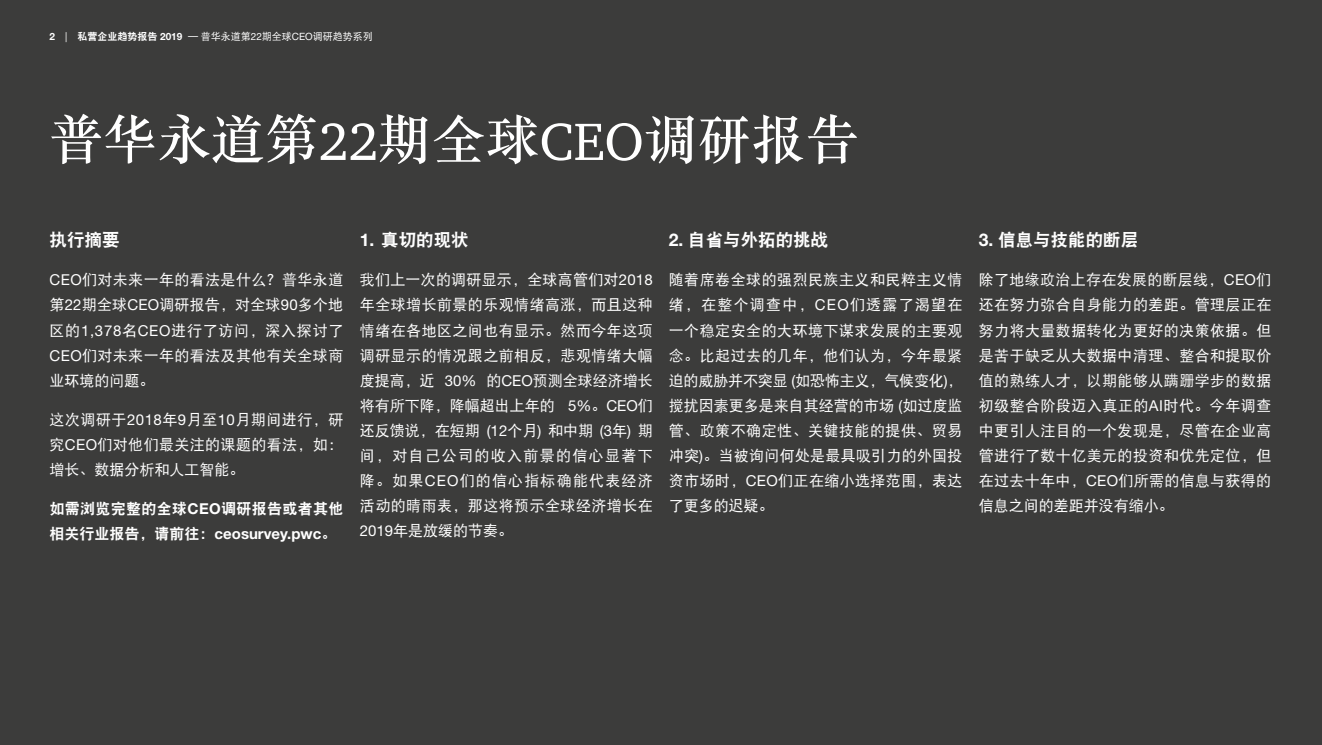
<style>
.page{position:relative;width:1322px;height:745px;background:#fff}
.page>*{position:absolute;margin:0;border:0;box-sizing:border-box;transform-origin:0 0}
.t1{font:500 53.75px "M Sung GB";color:#fff}
.t2{font:17.5px "DFP Hei W9";color:#fff}
.t3{font:15px/25px "DFP Hei W5";letter-spacing:.025em;color:#fff;text-align:justify}
.t4{font:700 15px "Helvetica Neue";color:#fff}
.t5{font:15px "DFP Hei W9";letter-spacing:.02em;color:#fff}
.t6{font:10px "DFP Hei W5";color:#fff}
.s1{font-family:"Helvetica Neue";font-weight:700}
.s2{font-family:"Helvetica Neue"}
.s3{font-family:"DFP Hei W9"}
.s4{font-family:"ITC Charter Com";font-weight:400}
.s5{font-family:"DFP Hei W9";font-weight:400}
</style>
<div class="page">
<div style="left:0;top:0;width:1322px;height:744px;background:#3c3c3b"></div>
<p class="t6" style="left:50px;top:31px;width:325px"><span class="s1">2</span> <span class="s2">|</span> <span class="s3">私营企业趋势报告</span> <span class="s1">2019</span> — 普华永道第<span class="s2">22</span>期全球<span class="s2">CEO</span>调研趋势系列</p>
<h1 class="t1" style="left:50px;top:113px;width:811px">普华永道第<span class="s4">22</span>期全球<span class="s4">CEO</span>调研报告</h1>
<p class="t2" style="left:50px;top:230px;width:72px">执行摘要</p>
<p class="t3" style="left:50px;top:267px;width:295px"><span class="s2">CEO</span>们对未来一年的看法是什么？普华永道第<span class="s2">22</span>期全球<span class="s2">CEO</span>调研报告，对全球<span class="s2">90</span>多个地区的<span class="s2">1,378</span>名<span class="s2">CEO</span>进行了访问，深入探讨了<span class="s2">CEO</span>们对未来一年的看法及其他有关全球商业环境的问题。</p>
<p class="t3" style="left:50px;top:406px;width:295px">这次调研于<span class="s2">2018</span>年<span class="s2">9</span>月至<span class="s2">10</span>月期间进行，研究<span class="s2">CEO</span>们对他们最关注的课题的看法，如：增长、数据分析和人工智能。</p>
<p class="t5" style="left:50px;top:500px;width:295px">如需浏览完整的全球<span class="s1">CEO</span>调研报告或者其他</p>
<p class="t4" style="left:50px;top:524px;width:288px"><span class="s5">相关行业报告，请前往：</span>ceosurvey.pwc<span class="s5">。</span></p>
<p class="t2" style="left:360px;top:230px;width:110px"><span class="s1">1.</span> 真切的现状</p>
<p class="t3" style="left:360px;top:267px;width:294px">我们上一次的调研显示，全球高管们对<span class="s2">2018</span>年全球增长前景的乐观情绪高涨，而且这种情绪在各地区之间也有显示。然而今年这项调研显示的情况跟之前相反，悲观情绪大幅度提高，近 <span class="s2">30%</span> 的<span class="s2">CEO</span>预测全球经济增长将有所下降，降幅超出上年的 <span class="s2">5%</span>。<span class="s2">CEO</span>们还反馈说，在短期 <span class="s2">(12</span>个月<span class="s2">)</span> 和中期 <span class="s2">(3</span>年<span class="s2">)</span> 期间，对自己公司的收入前景的信心显著下降。如果<span class="s2">CEO</span>们的信心指标确能代表经济活动的晴雨表，那这将预示全球经济增长在<span class="s2">2019</span>年是放缓的节奏。</p>
<p class="t2" style="left:669px;top:230px;width:161px"><span class="s1">2.</span> 自省与外拓的挑战</p>
<p class="t3" style="left:669px;top:267px;width:295px">随着席卷全球的强烈民族主义和民粹主义情绪，在整个调查中，<span class="s2">CEO</span>们透露了渴望在一个稳定安全的大环境下谋求发展的主要观念。比起过去的几年，他们认为，今年最紧迫的威胁并不突显 <span class="s2">(</span>如恐怖主义，气候变化<span class="s2">)</span>，搅扰因素更多是来自其经营的市场 <span class="s2">(</span>如过度监管、政策不确定性、关键技能的提供、贸易冲突<span class="s2">)</span>。当被询问何处是最具吸引力的外国投资市场时，<span class="s2">CEO</span>们正在缩小选择范围，表达了更多的迟疑。</p>
<p class="t2" style="left:979px;top:230px;width:161px"><span class="s1">3.</span> 信息与技能的断层</p>
<p class="t3" style="left:979px;top:267px;width:294px">除了地缘政治上存在发展的断层线，<span class="s2">CEO</span>们还在努力弥合自身能力的差距。管理层正在努力将大量数据转化为更好的决策依据。但是苦于缺乏从大数据中清理、整合和提取价值的熟练人才，以期能够从蹒跚学步的数据初级整合阶段迈入真正的<span class="s2">AI</span>时代。今年调查中更引人注目的一个发现是，尽管在企业高管进行了数十亿美元的投资和优先定位，但在过去十年中，<span class="s2">CEO</span>们所需的信息与获得的信息之间的差距并没有缩小。</p>
</div>
